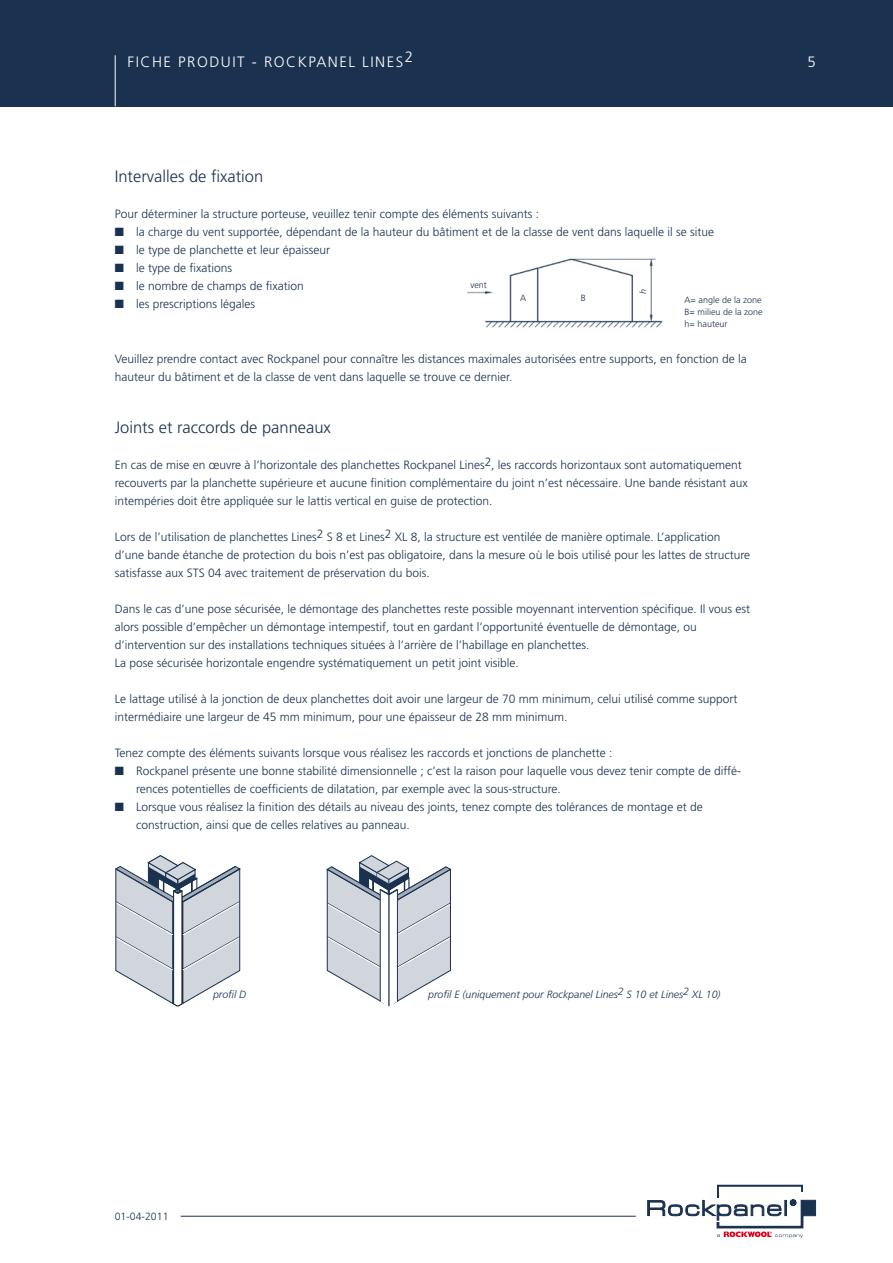
<style>
.page{position:relative;width:893px;height:1263px;background:#fff}
.page>*{position:absolute;margin:0;border:0;box-sizing:border-box;transform-origin:0 0}
.t1{font:300 16.5px "Frutiger LT Std";color:#1a3150}
.t2{font:300 15px "Frutiger LT Std";letter-spacing:.1em;color:#fff}
.t3{font:300 12px/18px "Frutiger LT Std";color:#1a3150}
.t4{font:italic 300 10.5px "Frutiger";color:#1a3150}
.t5{font:300 10.5px "Frutiger LT Std";color:#1a3150}
.t6{font:300 9px/12px "Frutiger LT Std";color:#1a3150;text-align:justify}
.t7{font:italic 300 9px "Frutiger";color:#1a3150}
</style>
<div class="page">
<div style="left:0;top:0;width:893px;height:106px;background:#1a3150"></div>
<hr style="left:115px;top:55px;width:1px;height:51px;background:#fff">
<svg style="left:647px;top:1185px;width:169px;height:53px"></svg>
<img style="left:467px;top:258px;width:196px;height:70px">
<div style="left:520px;top:294px;width:16px;height:18px;background:#fff"></div>
<div style="left:581px;top:294px;width:15px;height:18px;background:#fff"></div>
<div style="left:639px;top:278px;width:10px;height:15px;background:#fff"></div>
<div style="left:461px;top:281px;width:35px;height:9px;background:#fff"></div>
<svg style="left:115px;top:855px;width:126px;height:151px"></svg>
<svg style="left:326px;top:855px;width:126px;height:151px"></svg>
<hr style="left:181px;top:1216px;width:455px;height:1px;background:#1a3150">
<p class="t2" style="left:128px;top:53px;width:287px">Fic he produit - ROCKPANEL Lines2</p>
<p class="t2" style="left:807px;top:53px;width:10px">5</p>
<h1 class="t1" style="left:115px;top:167px;width:150px">Intervalles de fixation</h1>
<p class="t3" style="left:115px;top:205px;width:426px">Pour déterminer la structure porteuse, veuillez tenir compte des éléments suivants :</p>
<p class="t3" style="left:115px;top:223px;width:601px">■ la charge du vent supportée, dépendant de la hauteur du bâtiment et de la classe de vent dans laquelle il se situe</p>
<p class="t3" style="left:115px;top:241px;width:217px">■ le type de planchette et leur épaisseur</p>
<p class="t3" style="left:115px;top:259px;width:119px">■ le type de fixations</p>
<p class="t3" style="left:115px;top:277px;width:191px">■ le nombre de champs de fixation</p>
<p class="t3" style="left:115px;top:295px;width:142px">■ les prescriptions légales</p>
<p class="t6" style="left:470px;top:279px;width:18px">vent</p>
<p class="t7" style="left:638px;top:293px;width:7px;rotate:-90deg">h</p>
<p class="t6" style="left:520px;top:292px;width:8px">A</p>
<p class="t6" style="left:581px;top:292px;width:7px">B</p>
<p class="t6" style="left:685px;top:294px;width:79px">A= angle de la zone B= milieu de la zone h= hauteur</p>
<p class="t3" style="left:115px;top:349px;width:633px">Veuillez prendre contact avec Rockpanel pour connaître les distances maximales autorisées entre supports, en fonction de la hauteur du bâtiment et de la classe de vent dans laquelle se trouve ce dernier.</p>
<h1 class="t1" style="left:115px;top:418px;width:218px">Joints et raccords de panneaux</h1>
<p class="t3" style="left:115px;top:456px;width:634px">En cas de mise en œuvre à l’horizontale des planchettes Rockpanel Lines2, les raccords horizontaux sont automatiquement recouverts par la planchette supérieure et aucune finition complémentaire du joint n’est nécessaire. U ne bande résistant aux intempéries doit être appliquée sur le lattis vertical en guise de protection.</p>
<p class="t3" style="left:115px;top:528px;width:637px">Lors de l’utilisation de planchettes Lines2 S 8 et Lines2 XL 8, la structure est ventilée de manière optimale. L’application d’une bande étanche de protection du bois n’est pas obligatoire, dans la mesure où le bois utilisé pour les lattes de structure satisfasse aux STS 04 avec traitement de préservation du bois.</p>
<p class="t3" style="left:115px;top:600px;width:637px">Dans le cas d’une pose sécurisée, le démontage des planchettes reste possible moyennant intervention spécifique. Il vous est alors possible d’empêcher un démontage intempestif, tout en gardant l’opportunité éventuelle de démontage, ou d’intervention sur des installations techniques situées à l’arrière de l’habillage en planchettes.<br>La pose sécurisée horizontale engendre systématiquement un petit joint visible.</p>
<p class="t3" style="left:115px;top:690px;width:624px">Le lattage utilisé à la jonction de deux planchettes doit avoir une largeur de 70 mm minimum, celui utilisé comme support intermédiaire une largeur de 45 mm minimum, pour une épaisseur de 28 mm minimum.</p>
<p class="t3" style="left:115px;top:744px;width:499px">Tenez compte des éléments suivants lorsque vous réalisez les raccords et jonctions de planchette :</p>
<p class="t3" style="left:136px;top:762px;width:607px;text-indent:-21px">■ Rockpanel présente une bonne stabilité dimensionnelle ; c’est la raison pour laquelle vous devez tenir compte de diffé&shy;rences potentielles de coefficients de dilatation, par exemple avec la sous-structure.</p>
<p class="t3" style="left:136px;top:798px;width:568px;text-indent:-21px">■ Lorsque vous réalisez la finition des détails au niveau des joints, tenez compte des tolérances de montage et de construction, ainsi que de celles relatives au panneau.</p>
<p class="t4" style="left:213px;top:988px;width:35px">profil D</p>
<p class="t4" style="left:428px;top:988px;width:294px">profil E (uniquement pour Rockpanel Lines2 S 10 et Lines2 XL 10)</p>
<p class="t5" style="left:115px;top:1210px;width:55px">01-04-2011</p>
</div>
